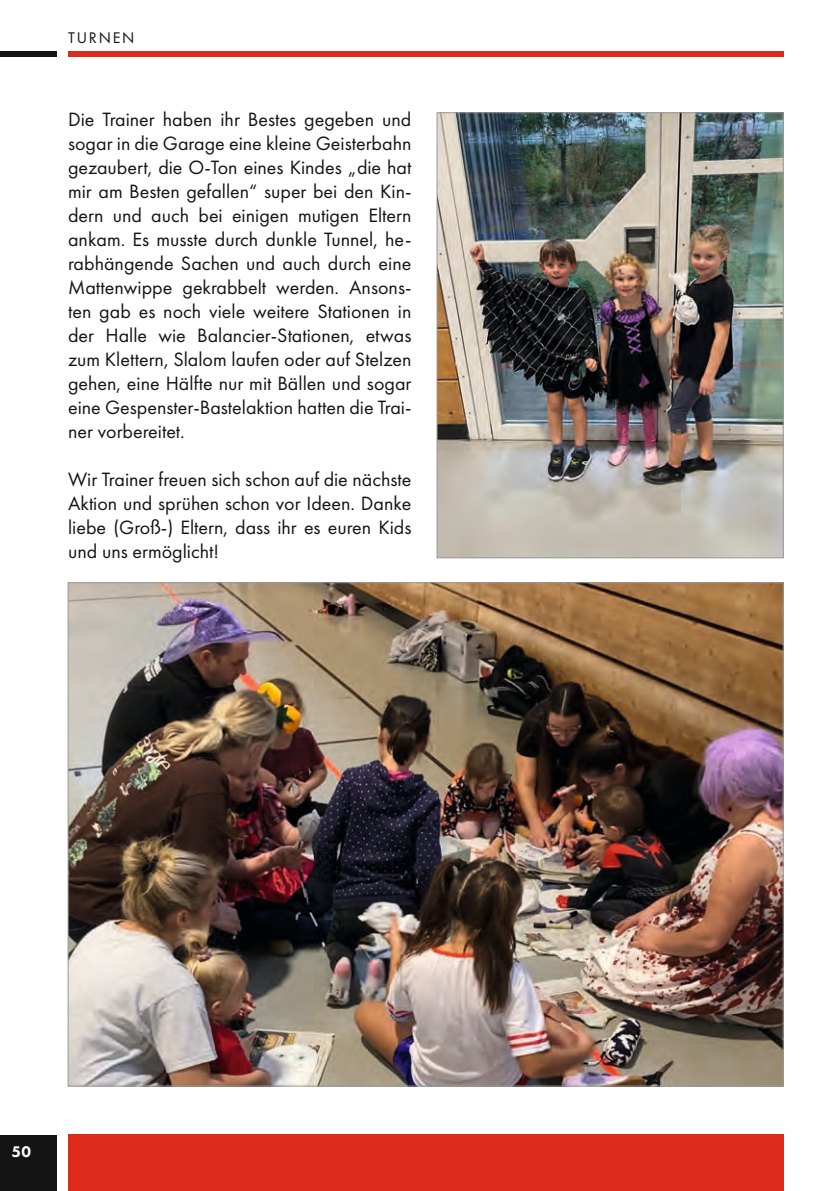
<style>
.page{position:relative;width:840px;height:1191px;background:#fff}
.page>*{position:absolute;margin:0;border:0;box-sizing:border-box;transform-origin:0 0}
.t1{font:20px/24px "Futura PT";color:#131413;text-align:justify}
.t2{font:16px "Futura PT";letter-spacing:.11em;color:#131413}
.t3{font:800 16px "Futura PT";color:#fff}
</style>
<div class="page">
<div style="left:0;top:1134px;width:57px;height:57px;background:#131413"></div>
<div style="left:68px;top:1134px;width:714px;height:57px;background:#dc2a1b"></div>
<div style="left:68px;top:51px;width:714px;height:6px;background:#dc2a1b"></div>
<div style="left:0;top:51px;width:57px;height:6px;background:#131413"></div>
<img style="left:438px;top:114px;width:343px;height:442px">
<div style="left:436px;top:112px;width:347px;height:446px;border:1px solid #999"></div>
<img style="left:70px;top:584px;width:711px;height:500px">
<p class="t2" style="left:68px;top:29px;width:68px">TURNEN</p>
<p class="t1" style="left:68px;top:107px;width:345px">Die Trainer haben ihr Bestes gegeben und sogar in die Garage eine kleine Geisterbahn gezaubert, die O-Ton eines Kindes „die hat mir am Besten gefallen“ super bei den Kin&shy;dern und auch bei einigen mutigen Eltern ankam. Es musste durch dunkle Tunnel, he&shy;rabhängende Sachen und auch durch eine Mattenwippe gekrabbelt werden. Ansons&shy;ten gab es noch viele weitere Stationen in der Halle wie Balancier-Stationen, etwas zum Klettern, Slalom laufen oder auf Stelzen gehen, eine Hälfte nur mit Bällen und sogar eine Gespenster-Bastelaktion hatten die Trai&shy;ner vorbereitet.</p>
<p class="t1" style="left:68px;top:467px;width:345px">Wir Trainer freuen sich schon auf die nächste Aktion und sprühen schon vor Ideen. Danke liebe (Groß-) Eltern, dass ihr es euren Kids und uns ermöglicht!</p>
<p class="t3" style="left:11px;top:1141px;width:21px">50</p>
</div>
